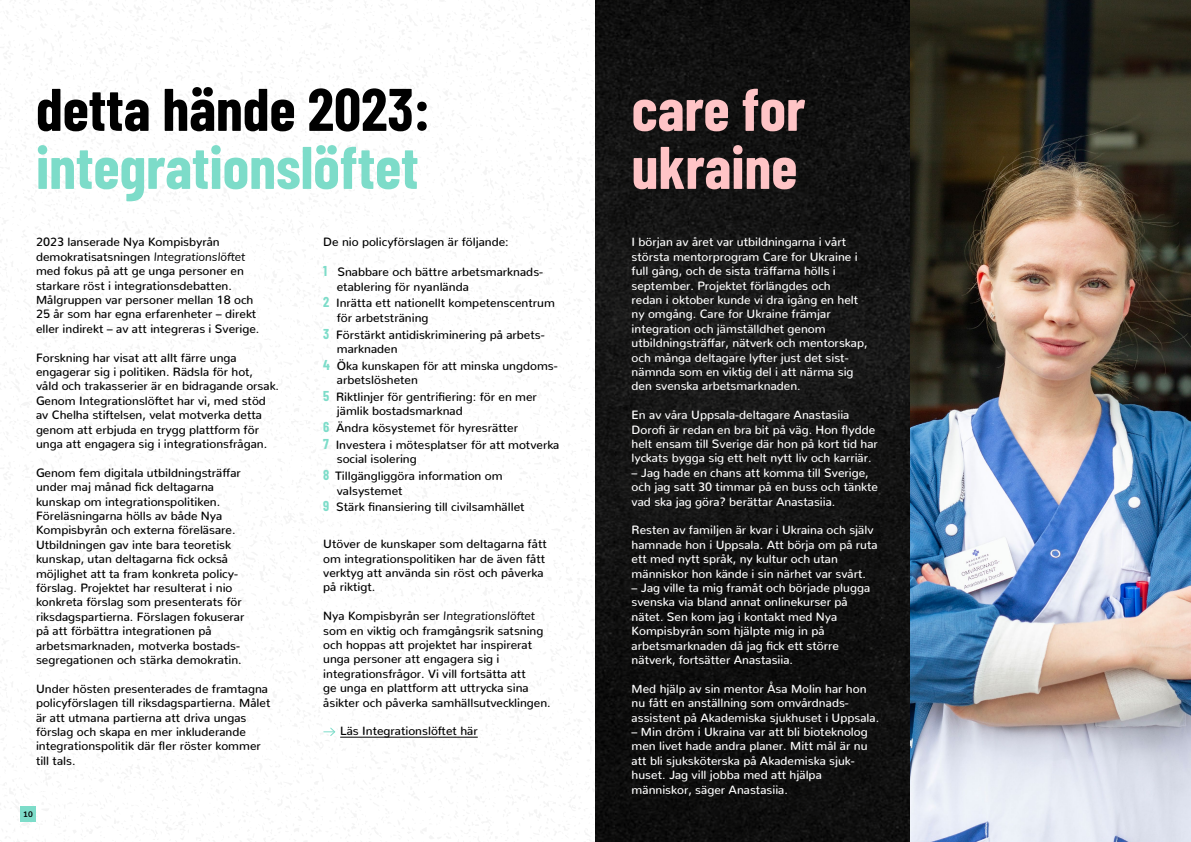
<style>
.page{position:relative;width:1191px;height:842px;background:#fff}
.page>*{position:absolute;margin:0;border:0;box-sizing:border-box;transform-origin:0 0}
.t1{font:700 60px "Barlow Condensed";color:#7ddcc9}
.t2{font:700 60px "Barlow Condensed";color:#000}
.t3{font:700 60px/58px "Barlow Condensed";color:#ffc4c6}
.t4{font:500 12px/14.4px "Nunito";color:#000}
.t5{font:500 12px/14.4px "Nunito";color:#fff}
.t6{font:700 8px "Nunito";color:#000}
.s1{font-weight:400;font-style:italic}
.s2{font-family:"Barlow Condensed";font-weight:700;font-size:14px;color:#7ddcc9}
</style>
<div class="page">
<img style="left:595px;top:0;width:315px;height:842px">
<hr style="left:340px;top:737px;width:138px;height:1px;background:#000">
<svg style="left:324px;top:727px;width:12px;height:10px"></svg>
<div style="left:20px;top:806px;width:16px;height:16px;background:#7ddcc9"></div>
<img style="left:910px;top:0;width:281px;height:842px">
<h1 class="t2" style="left:36px;top:67px;width:395px">detta hände 2023:</h1>
<h1 class="t1" style="left:36px;top:125px;width:384px">integrationslöftet</h1>
<p class="t4" style="left:36px;top:234px;width:225px">2023 lanserade Nya Kompisbyrån demokratisatsningen <span class="s1">Integrationslöftet </span>med fokus på att ge unga personer en starkare röst i integrationsdebatten.<br>Målgruppen var personer mellan 18 och 25 år som har egna erfarenheter – direkt eller indirekt – av att integreras i Sverige.</p>
<p class="t4" style="left:36px;top:349px;width:245px">Forskning har visat att allt färre unga engagerar sig i politiken. Rädsla för hot,<br>våld och trakasserier är en bidragande orsak.<br>Genom Integrationslöftet har vi, med stöd av Chelha stiftelsen, velat motverka detta genom att erbjuda en trygg plattform för unga att engagera sig i integrationsfrågan.</p>
<p class="t4" style="left:36px;top:464px;width:210px">Genom fem digitala utbildningsträffar under maj månad fick deltagarna kunskap om integrationspolitiken.<br>Föreläsningarna hölls av både Nya Kompisbyrån och externa föreläsare.<br>Utbildningen gav inte bara teoretisk kunskap, utan deltagarna fick också möjlighet att ta fram konkreta policy&shy;förslag. Projektet har resulterat i nio konkreta förslag som presenterats för riksdagspartierna. Förslagen fokuserar på att förbättra integrationen på arbetsmarknaden, motverka bostads&shy;segregationen och stärka demokratin.</p>
<p class="t4" style="left:36px;top:680px;width:236px">Under hösten presenterades de framtagna policyförslagen till riksdagspartierna. Målet är att utmana partierna att driva ungas förslag och skapa en mer inkluderande integrationspolitik där fler röster kommer till tals.</p>
<p class="t4" style="left:323px;top:234px;width:187px">De nio policyförslagen är följande:</p>
<p class="t4" style="left:337px;top:263px;width:208px;text-indent:-14px"><span class="s2">1</span> Snabbare och bättre arbetsmarknads&shy;etablering för nyanlända</p>
<p class="t4" style="left:337px;top:295px;width:220px;text-indent:-14px"><span class="s2">2</span> Inrätta ett nationellt kompetenscentrum för arbetsträning</p>
<p class="t4" style="left:337px;top:326px;width:209px;text-indent:-14px"><span class="s2">3</span> Förstärkt antidiskriminering på arbets&shy;marknaden</p>
<p class="t4" style="left:337px;top:357px;width:222px;text-indent:-14px"><span class="s2">4</span> Öka kunskapen för att minska ungdoms&shy;arbetslösheten</p>
<p class="t4" style="left:337px;top:388px;width:202px;text-indent:-14px"><span class="s2">5</span> Riktlinjer för gentrifiering: för en mer jämlik bostadsmarknad</p>
<p class="t4" style="left:323px;top:418px;width:238px;line-height:16.8px"><span class="s2">6</span> Ändra kösystemet för hyresrätter<br><span class="s2">7</span> Investera i mötesplatser för att motverka</p>
<p class="t4" style="left:323px;top:449px;width:181px;line-height:16.8px;text-indent:14px">social isolering<br><span class="s2">8</span> Tillgängliggöra information om</p>
<p class="t4" style="left:323px;top:481px;width:203px;line-height:16.8px;text-indent:14px">valsystemet<br><span class="s2">9</span> Stärk finansiering till civilsamhället</p>
<p class="t4" style="left:323px;top:535px;width:225px">Utöver de kunskaper som deltagarna fått om integrationspolitiken har de även fått verktyg att använda sin röst och påverka på riktigt.</p>
<p class="t4" style="left:323px;top:607px;width:229px">Nya Kompisbyrån ser <span class="s1">Integrationslöftet </span>som en viktig och framgångsrik satsning och hoppas att projektet har inspirerat unga personer att engagera sig i integrationsfrågor. Vi vill fortsätta att<br>ge unga en plattform att uttrycka sina åsikter och påverka samhällsutvecklingen.</p>
<p class="t4" style="left:340px;top:723px;width:139px">Läs Integrationslöftet här</p>
<p class="t6" style="left:23px;top:808px;width:11px">10</p>
<h1 class="t3" style="left:631px;top:77px;width:175px">care for ukraine</h1>
<p class="t5" style="left:631px;top:234px;width:237px">I början av året var utbildningarna i vårt största mentorprogram Care for Ukraine i full gång, och de sista träffarna hölls i september. Projektet förlängdes och<br>redan i oktober kunde vi dra igång en helt ny omgång. Care for Ukraine främjar integration och jämställdhet genom utbildningsträffar, nätverk och mentorskap, och många deltagare lyfter just det sist&shy;nämnda som en viktig del i att närma sig den svenska arbetsmarknaden.</p>
<p class="t5" style="left:631px;top:406px;width:248px">En av våra Uppsala-deltagare Anastasiia Dorofi är redan en bra bit på väg. Hon flydde helt ensam till Sverige där hon på kort tid har lyckats bygga sig ett helt nytt liv och karriär.</p>
<p class="t5" style="left:631px;top:464px;width:248px">– Jag hade en chans att komma till Sverige, och jag satt 30 timmar på en buss och tänkte vad ska jag göra? berättar Anastasiia.</p>
<p class="t5" style="left:631px;top:522px;width:248px">Resten av familjen är kvar i Ukraina och själv hamnade hon i Uppsala. Att börja om på ruta ett med nytt språk, ny kultur och utan människor hon kände i sin närhet var svårt.</p>
<p class="t5" style="left:631px;top:579px;width:240px">– Jag ville ta mig framåt och började plugga svenska via bland annat onlinekurser på nätet. Sen kom jag i kontakt med Nya Kompisbyrån som hjälpte mig in på arbetsmarknaden då jag fick ett större nätverk, fortsätter Anastasiia.</p>
<p class="t5" style="left:631px;top:680px;width:249px">Med hjälp av sin mentor Åsa Molin har hon nu fått en anställning som omvårdnads&shy;assistent på Akademiska sjukhuset i Uppsala.</p>
<p class="t5" style="left:631px;top:723px;width:238px">– Min dröm i Ukraina var att bli bioteknolog men livet hade andra planer. Mitt mål är nu att bli sjuksköterska på Akademiska sjuk&shy;huset. Jag vill jobba med att hjälpa människor, säger Anastasiia.</p>
</div>
